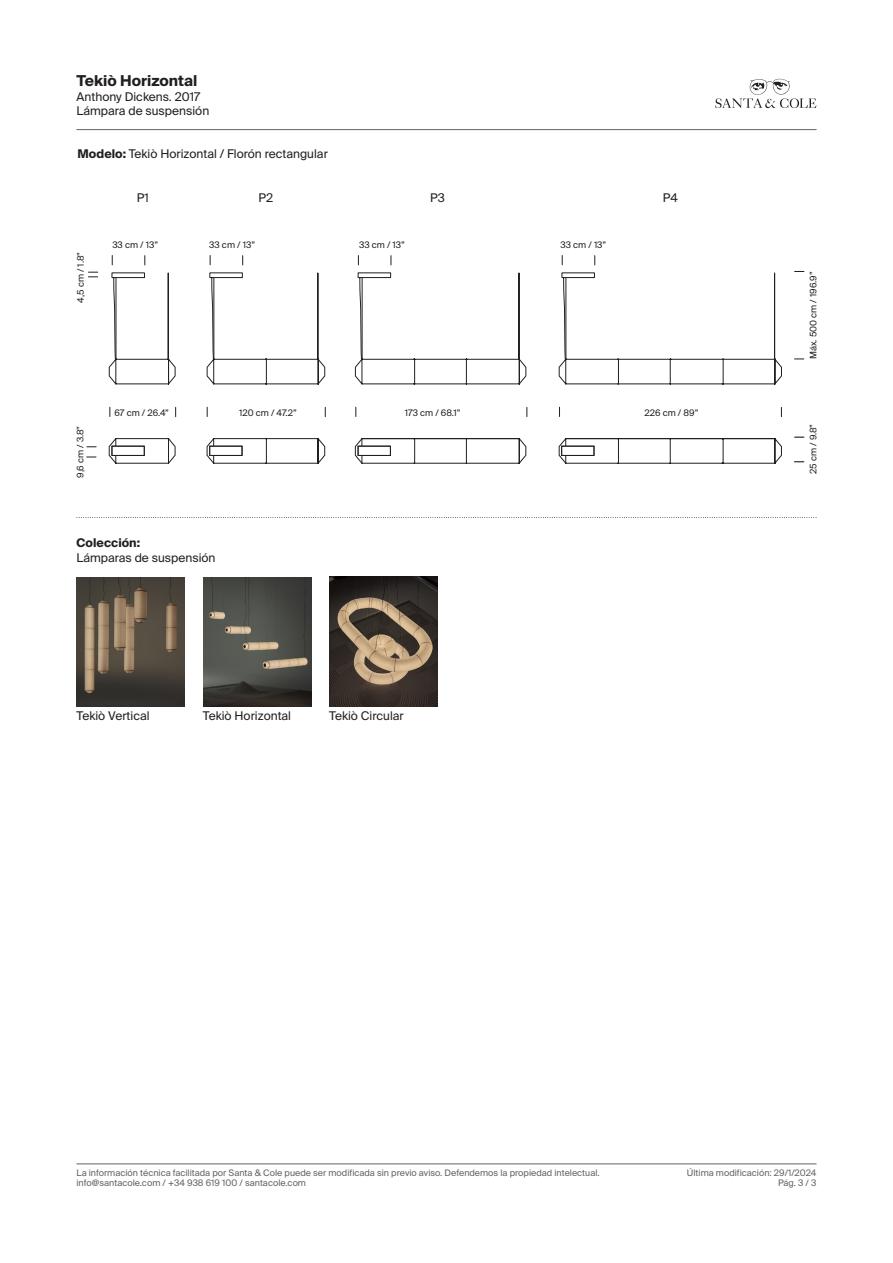
<style>
.page{position:relative;width:893px;height:1263px;background:#fff}
.page>*{position:absolute;margin:0;border:0;box-sizing:border-box;transform-origin:0 0}
.t1{font:700 15px "Suisse Intl";color:#231f20}
.t2{font:12px/14.4px "Suisse Intl";color:#231f20}
.t3{font:700 12px "Suisse Intl";color:#231f20}
.t4{font:9px "Suisse Intl";color:#636366}
.COTA{font:9px "Suisse Intl";color:#231f20}
.s1{font-weight:700}
</style>
<div class="page">
<svg style="left:715px;top:79px;width:101px;height:29px"></svg>
<hr style="left:77px;top:129px;width:739px;height:1px;background:#636366">
<hr style="left:77px;top:1163px;width:739px;height:1px;background:#636366">
<svg style="left:77px;top:517px;width:740px;height:1px"></svg>
<img style="left:330px;top:577px;width:107px;height:129px">
<img style="left:77px;top:577px;width:107px;height:129px">
<img style="left:203px;top:577px;width:108px;height:129px">
<svg style="left:109px;top:272px;width:67px;height:192px"></svg>
<div style="left:112px;top:446px;width:32px;height:9px;background:#fff"></div>
<div style="left:112px;top:446px;width:32px;height:10px;border:1px solid #231f20"></div>
<svg style="left:88px;top:272px;width:10px;height:6px"></svg>
<svg style="left:559px;top:272px;width:223px;height:192px"></svg>
<div style="left:562px;top:446px;width:32px;height:9px;background:#fff"></div>
<div style="left:561px;top:446px;width:33px;height:10px;border:1px solid #231f20"></div>
<svg style="left:355px;top:272px;width:173px;height:192px"></svg>
<div style="left:358px;top:446px;width:32px;height:9px;background:#fff"></div>
<div style="left:358px;top:446px;width:33px;height:10px;border:1px solid #231f20"></div>
<svg style="left:207px;top:272px;width:119px;height:192px"></svg>
<div style="left:210px;top:446px;width:32px;height:9px;background:#fff"></div>
<div style="left:209px;top:446px;width:33px;height:10px;border:1px solid #231f20"></div>
<h1 class="t1" style="left:77px;top:72px;width:122px">Tekiò Horizontal</h1>
<h2 class="t2" style="left:77px;top:89px;width:134px">Anthony Dickens. 2017<br>Lámpara de suspensión</h2>
<p class="t2" style="left:78px;top:147px;width:252px"><span class="s1">Modelo:</span> Tekiò Horizontal / Florón rectangular</p>
<p class="t2" style="left:137px;top:190px;width:14px">P1</p>
<p class="t2" style="left:259px;top:190px;width:16px">P2</p>
<p class="t2" style="left:430px;top:190px;width:16px">P3</p>
<p class="t2" style="left:663px;top:190px;width:17px">P4</p>
<p class="COTA" style="left:112px;top:239px;width:47px">33 cm / 13”</p>
<p class="COTA" style="left:209px;top:239px;width:47px">33 cm / 13”</p>
<p class="COTA" style="left:359px;top:239px;width:47px">33 cm / 13”</p>
<p class="COTA" style="left:560px;top:239px;width:47px">33 cm / 13”</p>
<p class="COTA" style="left:76px;top:303px;width:52px;rotate:-90deg">4,5 cm / 1.8”</p>
<p class="COTA" style="left:808px;top:359px;width:89px;rotate:-90deg">Máx. 500 cm / 196.9”</p>
<p class="COTA" style="left:114px;top:408px;width:56px">67 cm / 26.4”</p>
<p class="COTA" style="left:239px;top:407px;width:59px">120 cm / 47.2”</p>
<p class="COTA" style="left:405px;top:407px;width:57px">173 cm / 68.1”</p>
<p class="COTA" style="left:644px;top:407px;width:55px">226 cm / 89”</p>
<p class="COTA" style="left:75px;top:477px;width:53px;rotate:-90deg">9,6 cm / 3.8”</p>
<p class="COTA" style="left:808px;top:474px;width:51px;rotate:-90deg">25 cm / 9.8”</p>
<p class="t3" style="left:77px;top:536px;width:65px">Colección:</p>
<p class="t2" style="left:77px;top:550px;width:141px">Lámparas de suspensión</p>
<p class="t2" style="left:77px;top:709px;width:75px">Tekiò Vertical</p>
<p class="t2" style="left:203px;top:709px;width:90px">Tekiò Horizontal</p>
<p class="t2" style="left:329px;top:709px;width:76px">Tekiò Circular</p>
<p class="t4" style="left:77px;top:1167px;width:525px">La información técnica facilitada por Santa &amp; Cole puede ser modificada sin previo aviso. Defendemos la propiedad intelectual.</p>
<p class="t4" style="left:687px;top:1167px;width:131px">Última modificación: 29/1/2024</p>
<p class="t4" style="left:77px;top:1178px;width:231px">info@santacole.com / +34 938 619 100 / santacole.com</p>
<p class="t4" style="left:778px;top:1178px;width:40px">Pág. 3 / 3</p>
</div>
